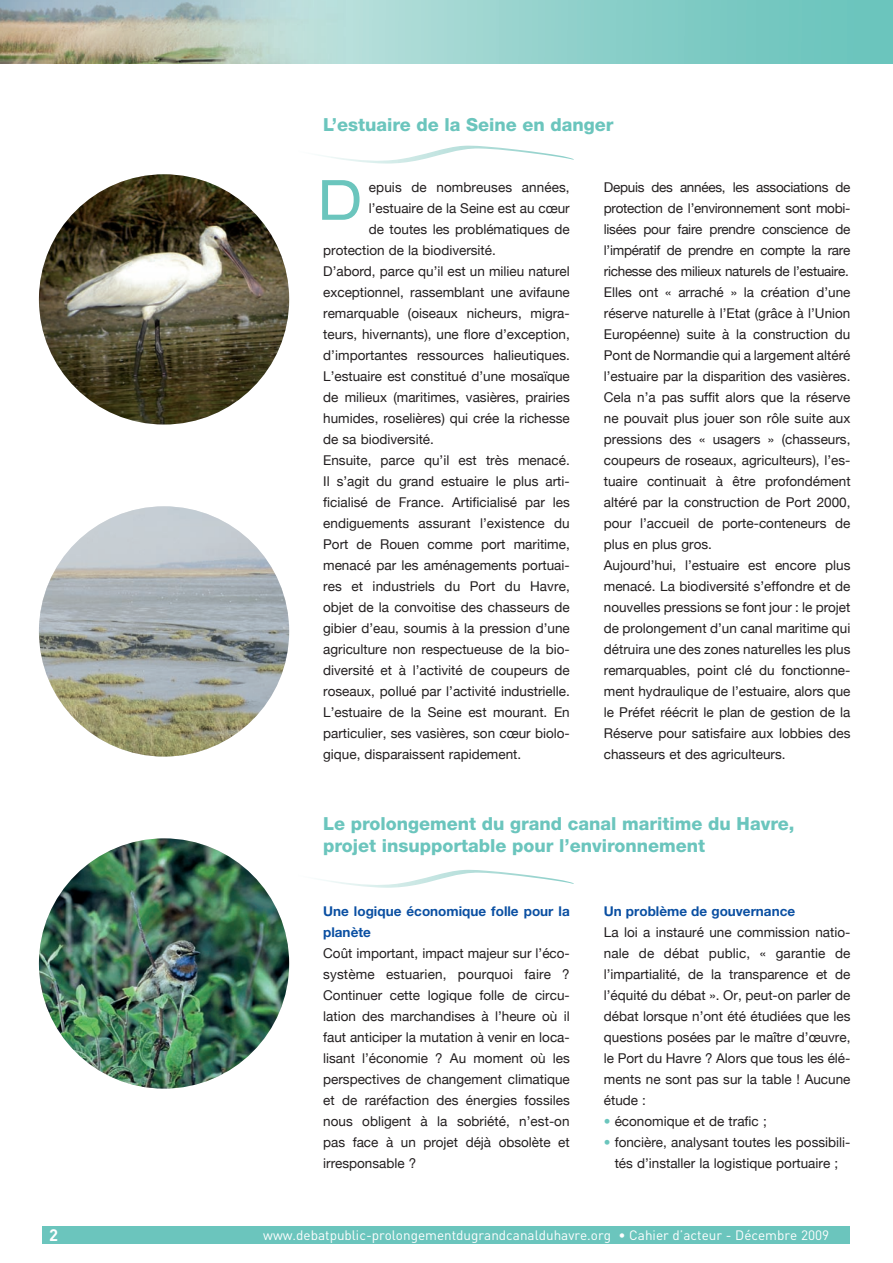
<style>
.page{position:relative;width:893px;height:1263px;background:#fff}
.page>*{position:absolute;margin:0;border:0;box-sizing:border-box;transform-origin:0 0}
.Normal_e{font:expanded 55.5px "Helvetica Neue";color:#6bc5bd}
.t1{font:800 18px "Helvetica Neue";color:#6bc5bd}
.Normal_e-2{font:700 16.5px "DIN";color:#fff}
.Normal_e-3{font:13.5px/21px "Helvetica Neue";color:#231f20;text-align:justify}
.Normal_e-4{font:13.5px "DIN";color:#fff}
.Normal_e-5{font:700 13.5px/21px "Helvetica Neue";color:#0a4fa2}
.s1{color:#6bc5bd}
</style>
<div class="page">
<img style="left:39px;top:174px;width:250px;height:250px;border-radius:125px">
<img style="left:39px;top:506px;width:250px;height:250px;border-radius:125px">
<img style="left:39px;top:838px;width:250px;height:251px;border-radius:125px">
<div style="left:43px;top:1227px;width:807px;height:17px;background:#6bc5bd"></div>
<svg style="left:345px;top:0;width:548px;height:64px;background:#8bcfc9"></svg>
<img style="left:0;top:0;width:345px;height:64px">
<svg style="left:319px;top:146px;width:255px;height:18px"></svg>
<svg style="left:318px;top:870px;width:256px;height:18px"></svg>
<p class="t1" style="left:323px;top:113px;width:292px">L’estuaire de la Seine en danger</p>
<p class="Normal_e" style="left:318px;top:166px;width:46px">D</p>
<p class="Normal_e-3" style="left:604px;top:176px;width:248px">Depuis des années, les associations de protection de l’environnement sont mobi&shy;lisées pour faire prendre conscience de l’impératif de prendre en compte la rare richesse des milieux naturels de l’estuaire.</p>
<p class="Normal_e-3" style="left:604px;top:281px;width:248px">Elles ont « arraché » la création d’une réserve naturelle à l’Etat (grâce à l’Union Européenne) suite à la construction du Pont de Normandie qui a largement altéré l’estuaire par la disparition des vasières.<br>Cela n’a pas suffit alors que la réserve ne pouvait plus jouer son rôle suite aux pressions des « usagers » (chasseurs, coupeurs de roseaux, agriculteurs), l’es&shy;tuaire continuait à être profondément altéré par la construction de Port 2000, pour l’accueil de porte-conteneurs de plus en plus gros.</p>
<p class="Normal_e-3" style="left:604px;top:554px;width:248px">Aujourd’hui, l’estuaire est encore plus menacé. La biodiversité s’effondre et de nouvelles pressions se font jour : le projet de prolongement d’un canal maritime qui détruira une des zones naturelles les plus remarquables, point clé du fonctionne&shy;ment hydraulique de l’estuaire, alors que le Préfet réécrit le plan de gestion de la Réserve pour satisfaire aux lobbies des chasseurs et des agriculteurs.</p>
<p class="Normal_e-3" style="left:369px;top:176px;width:202px">epuis de nombreuses années,</p>
<p class="Normal_e-3" style="left:369px;top:197px;width:202px">l’estuaire de la Seine est au cœur</p>
<p class="Normal_e-3" style="left:369px;top:218px;width:202px">de toutes les problématiques de</p>
<p class="Normal_e-3" style="left:323px;top:239px;width:174px">protection de la biodiversité.</p>
<p class="Normal_e-3" style="left:323px;top:260px;width:248px">D’abord, parce qu’il est un milieu naturel exceptionnel, rassemblant une avifaune remarquable (oiseaux nicheurs, migra&shy;teurs, hivernants), une flore d’exception, d’importantes ressources halieutiques.<br>L’estuaire est constitué d’une mosaïque de milieux (maritimes, vasières, prairies humides, roselières) qui crée la richesse de sa biodiversité.</p>
<p class="Normal_e-3" style="left:323px;top:449px;width:248px">Ensuite, parce qu’il est très menacé.<br>Il s’agit du grand estuaire le plus arti&shy;ficialisé de France. Artificialisé par les endiguements assurant l’existence du Port de Rouen comme port maritime, menacé par les aménagements portuai&shy;res et industriels du Port du Havre, objet de la convoitise des chasseurs de gibier d’eau, soumis à la pression d’une agriculture non respectueuse de la bio&shy;diversité et à l’activité de coupeurs de roseaux, pollué par l’activité industrielle.<br>L’estuaire de la Seine est mourant. En particulier, ses vasières, son cœur biolo&shy;gique, disparaissent rapidement.</p>
<p class="t1" style="left:323px;top:813px;width:473px">Le prolongement du grand canal maritime du Havre,</p>
<p class="t1" style="left:323px;top:835px;width:384px">projet insupportable pour l’environnement</p>
<p class="Normal_e-5" style="left:323px;top:901px;width:248px">Une logique économique folle pour la planète</p>
<p class="Normal_e-3" style="left:323px;top:943px;width:248px">Coût important, impact majeur sur l’éco&shy;système estuarien, pourquoi faire ?<br>Continuer cette logique folle de circu&shy;lation des marchandises à l’heure où il faut anticiper la mutation à venir en loca&shy;lisant l’économie ? Au moment où les perspectives de changement climatique et de raréfaction des énergies fossiles nous obligent à la sobriété, n’est-on pas face à un projet déjà obsolète et irresponsable ?</p>
<p class="Normal_e-5" style="left:604px;top:901px;width:193px">Un problème de gouvernance</p>
<p class="Normal_e-3" style="left:604px;top:922px;width:248px">La loi a instauré une commission natio&shy;nale de débat public, « garantie de l’impartialité, de la transparence et de l’équité du débat ». Or, peut-on parler de débat lorsque n’ont été étudiées que les questions posées par le maître d’œuvre, le Port du Havre ? Alors que tous les élé&shy;ments ne sont pas sur la table ! Aucune étude :</p>
<p class="Normal_e-3" style="left:604px;top:1111px;width:164px"><span class="s1">•</span> économique et de trafic ;</p>
<p class="Normal_e-3" style="left:604px;top:1132px;width:248px;text-align:center"><span class="s1">•</span> foncière, analysant toutes les possibili&shy;tés d’installer la logistique portuaire ;</p>
<p class="Normal_e-2" style="left:49px;top:1224px;width:10px">2</p>
<p class="Normal_e-4" style="left:263px;top:1226px;width:567px">www.debatpublic-prolongementdugrandcanalduhavre.org • Cahier d’acteur - Décembre 2009</p>
</div>
